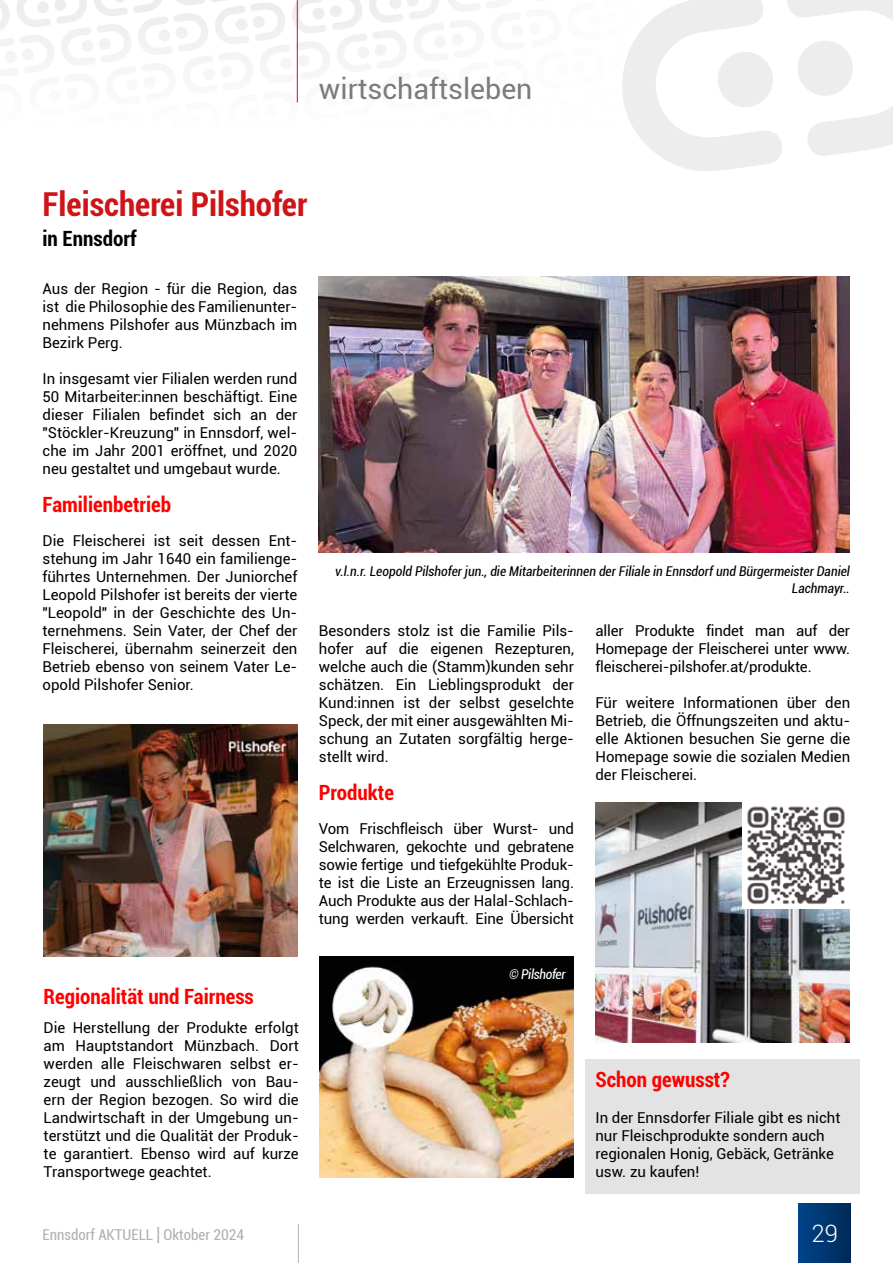
<style>
.page{position:relative;width:893px;height:1263px;background:#fff}
.page>*{position:absolute;margin:0;border:0;box-sizing:border-box;transform-origin:0 0}
.t1{font:700 condensed 33px "Roboto";color:#cf1417}
.t2{font:28.5px "Roboto";color:#7c7b7b}
.t3{font:300 24px "Roboto";color:#fff}
.t4{font:700 condensed 21px "Roboto";color:#f00}
.t5{font:700 condensed 21px "Roboto";color:#000}
.t6{font:15px/18px "Roboto";color:#000;text-align:justify}
.t7{font:condensed 15px "Roboto";color:#b3b2b2}
.t8{font:italic condensed 13.5px/16.5px "Roboto";color:#000;text-align:right}
.t9{font:italic condensed 13.5px "Roboto";letter-spacing:-.025em;color:#fff}
.s1{font-size:22.5px}
</style>
<div class="page">
<svg style="left:0;top:0;width:893px;height:171px"></svg>
<div style="left:799px;top:1204px;width:51px;height:59px;background:linear-gradient(to right,#004489,#002a58)"></div>
<hr style="left:298px;top:1224px;width:1px;height:39px;background:#b3b2b2">
<hr style="left:297px;top:0;width:1px;height:102px;background:#fff">
<img style="left:319px;top:276px;width:531px;height:277px">
<img style="left:43px;top:724px;width:255px;height:233px">
<img style="left:319px;top:957px;width:255px;height:221px">
<div style="left:586px;top:1059px;width:274px;height:134px;background:#e3e3e3"></div>
<img style="left:595px;top:802px;width:254px;height:240px">
<img style="left:742px;top:802px;width:107px;height:107px">
<h2 class="t2" style="left:319px;top:69px;width:215px">wirtschaftsleben</h2>
<h1 class="t1" style="left:43px;top:181px;width:266px">Fleischerei Pilshofer</h1>
<h3 class="t5" style="left:43px;top:223px;width:96px">in Ennsdorf</h3>
<p class="t6" style="left:43px;top:279px;width:256px">Aus der Region - für die Region, das ist die Philosophie des Familienunter&shy;nehmens Pilshofer aus Münzbach im Bezirk Perg.</p>
<p class="t6" style="left:43px;top:369px;width:256px">In insgesamt vier Filialen werden rund 50 Mitarbeiter:innen beschäftigt. Eine dieser Filialen befindet sich an der "Stöckler-Kreuzung" in Ennsdorf, wel&shy;che im Jahr 2001 eröffnet, und 2020 neu gestaltet und umgebaut wurde.</p>
<h3 class="t4" style="left:43px;top:490px;width:130px">Familienbetrieb</h3>
<p class="t6" style="left:43px;top:531px;width:256px">Die Fleischerei ist seit dessen Ent&shy;stehung im Jahr 1640 ein familienge&shy;führtes Unternehmen. Der Juniorchef Leopold Pilshofer ist bereits der vierte "Leopold" in der Geschichte des Un&shy;ternehmens. Sein Vater, der Chef der Fleischerei, übernahm seinerzeit den Betrieb ebenso von seinem Vater Le&shy;opold Pilshofer Senior.</p>
<p class="t8" style="left:335px;top:563px;width:516px">v.l.n.r. Leopold Pilshofer jun., die Mitarbeiterinnen der Filiale in Ennsdorf und Bürgermeister Daniel<br>Lachmayr..</p>
<p class="t6" style="left:319px;top:621px;width:257px">Besonders stolz ist die Familie Pils&shy;hofer auf die eigenen Rezepturen, welche auch die (Stamm)kunden sehr schätzen. Ein Lieblingsprodukt der Kund:innen ist der selbst geselchte Speck, der mit einer ausgewählten Mi&shy;schung an Zutaten sorgfältig herge&shy;stellt wird.</p>
<h3 class="t4" style="left:319px;top:778px;width:77px">Produkte</h3>
<p class="t6" style="left:319px;top:819px;width:257px">Vom Frischfleisch über Wurst- und Selchwaren, gekochte und gebratene sowie fertige und tiefgekühlte Produk&shy;te ist die Liste an Erzeugnissen lang.<br>Auch Produkte aus der Halal-Schlach&shy;tung werden verkauft. Eine Übersicht</p>
<p class="t6" style="left:595px;top:621px;width:256px">aller Produkte findet man auf der Homepage der Fleischerei unter www. fleischerei-pilshofer.at/produkte.</p>
<p class="t6" style="left:595px;top:693px;width:256px">Für weitere Informationen über den Betrieb, die Öffnungszeiten und aktu&shy;elle Aktionen besuchen Sie gerne die Homepage sowie die sozialen Medien der Fleischerei.</p>
<h3 class="t4" style="left:44px;top:981px;width:212px">Regionalität und Fairness</h3>
<p class="t6" style="left:44px;top:1017px;width:257px">Die Herstellung der Produkte erfolgt am Hauptstandort Münzbach. Dort werden alle Fleischwaren selbst er&shy;zeugt und ausschließlich von Bau&shy;ern der Region bezogen. So wird die Landwirtschaft in der Umgebung un&shy;terstützt und die Qualität der Produk&shy;te garantiert. Ebenso wird auf kurze Transportwege geachtet.</p>
<p class="t9" style="left:509px;top:964px;width:58px">© Pilshofer</p>
<h3 class="t4" style="left:595px;top:1064px;width:136px">Schon gewusst?</h3>
<p class="t6" style="left:595px;top:1107px;width:247px;text-align:left">In der Ennsdorfer Filiale gibt es nicht nur Fleischprodukte sondern auch regionalen Honig, Gebäck, Getränke usw. zu kaufen!</p>
<p class="t7" style="left:43px;top:1224px;width:203px">Ennsdorf AKTUELL <span class="s1">I</span> Oktober 2024</p>
<h3 class="t3" style="left:811px;top:1217px;width:28px">29</h3>
</div>
